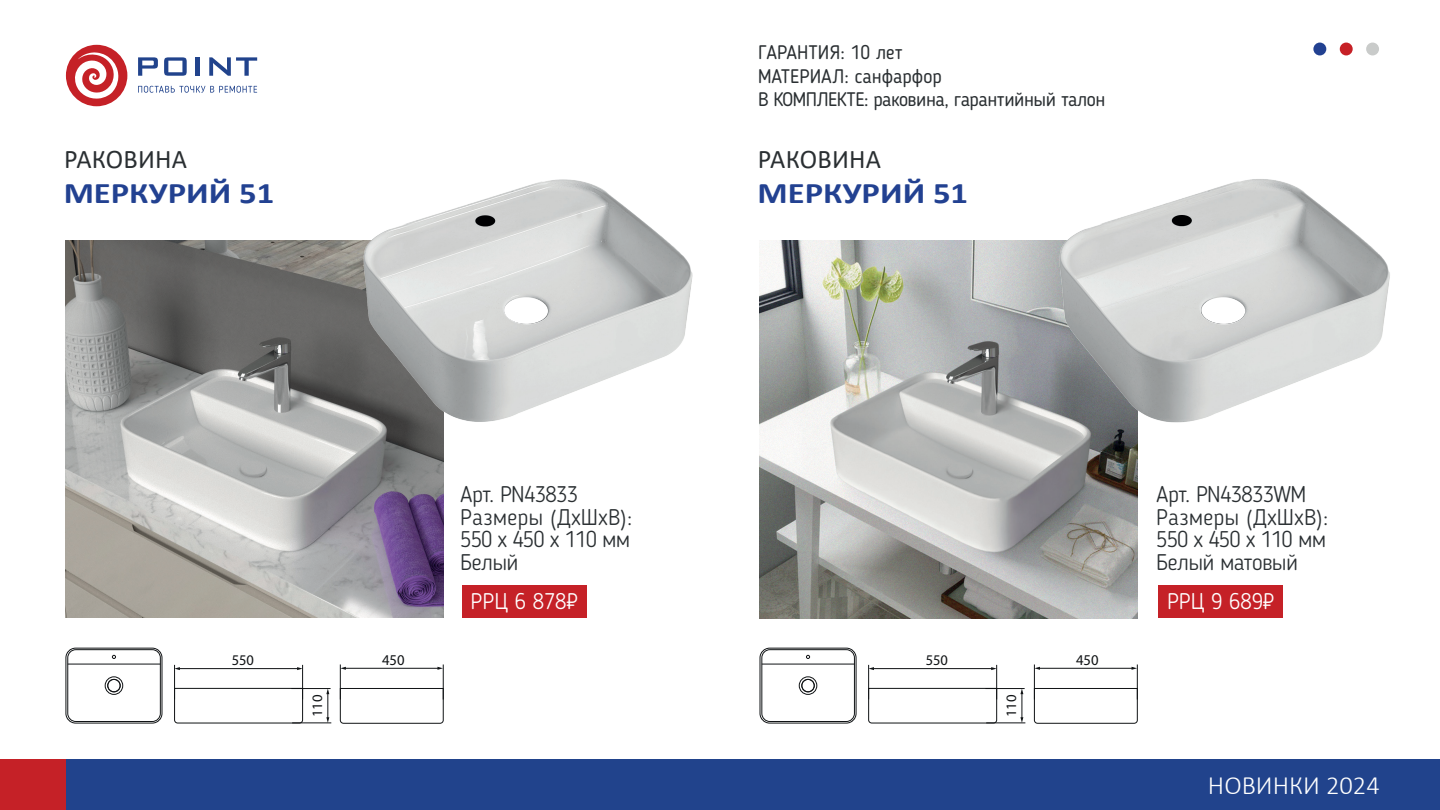
<style>
.page{position:relative;width:1440px;height:810px;background:#fff}
.page>*{position:absolute;margin:0;border:0;box-sizing:border-box;transform-origin:0 0}
.t1{font:700 30px "Calibri";color:#224191;scale:1.15 1}
.t2{font:27px "Calibri";letter-spacing:.01em;color:#2a2f32}
.t3{font:300 26.55px "Calibri";color:#fff}
.t4{font:300 22.5px/22.5px "Blogger Sans";letter-spacing:-.025em;color:#2a2f32}
.t5{font:300 22.5px "Blogger Sans";color:#fff}
.t6{font:19.5px/23.4px "Blogger Sans";letter-spacing:-.025em;color:#2a2f32}
.t7{font:15px "Myriad Pro";color:#101315}
.t8{font:14.85px "Myriad Pro";color:#101315}
.t9{font:14.4px "Myriad Pro";color:#101315}
</style>
<div class="page">
<div style="left:66px;top:760px;width:1374px;height:50px;background:#21438c"></div>
<div style="left:0;top:760px;width:66px;height:50px;background:#c52127"></div>
<svg style="left:138px;top:57px;width:20px;height:19px"></svg>
<svg style="left:164px;top:57px;width:23px;height:19px"></svg>
<hr style="left:196px;top:57px;width:4px;height:19px;background:#21438c">
<svg style="left:209px;top:57px;width:48px;height:19px"></svg>
<div style="left:66px;top:45px;width:61px;height:61px;background:#c52127;border-radius:50%"></div>
<svg style="left:74px;top:52px;width:44px;height:47px"></svg>
<svg style="left:138px;top:86px;width:119px;height:7px"></svg>
<hr style="left:302px;top:665px;width:1px;height:34px;background:#101315">
<hr style="left:174px;top:665px;width:1px;height:34px;background:#101315">
<hr style="left:179px;top:668px;width:119px;height:1px;background:#101315">
<svg style="left:297px;top:667px;width:6px;height:3px"></svg>
<svg style="left:174px;top:667px;width:6px;height:3px"></svg>
<svg style="left:326px;top:689px;width:3px;height:34px"></svg>
<hr style="left:291px;top:688px;width:40px;height:1px;background:#101315">
<hr style="left:292px;top:723px;width:39px;height:1px;background:#101315">
<svg style="left:174px;top:688px;width:129px;height:35px"></svg>
<hr style="left:443px;top:665px;width:1px;height:35px;background:#101315">
<hr style="left:340px;top:665px;width:1px;height:35px;background:#101315">
<hr style="left:345px;top:668px;width:94px;height:1px;background:#101315">
<svg style="left:437px;top:667px;width:6px;height:3px"></svg>
<svg style="left:340px;top:667px;width:6px;height:3px"></svg>
<svg style="left:340px;top:688px;width:104px;height:36px"></svg>
<div style="left:105px;top:677px;width:18px;height:18px;border:1px solid #101315;border-radius:50%"></div>
<div style="left:108px;top:679px;width:12px;height:13px;border:1px solid #101315;border-radius:50%"></div>
<svg style="left:112px;top:655px;width:4px;height:4px"></svg>
<hr style="left:68px;top:664px;width:92px;height:1px;background:#101315">
<div style="left:66px;top:648px;width:96px;height:75px;border:1px solid #101315;border-radius:10px"></div>
<div style="left:68px;top:649px;width:93px;height:73px;border:1px solid #101315;border-radius:8px"></div>
<hr style="left:996px;top:665px;width:1px;height:34px;background:#101315">
<hr style="left:868px;top:665px;width:1px;height:34px;background:#101315">
<hr style="left:873px;top:668px;width:119px;height:1px;background:#101315">
<svg style="left:991px;top:667px;width:6px;height:3px"></svg>
<svg style="left:868px;top:667px;width:6px;height:3px"></svg>
<svg style="left:1020px;top:689px;width:3px;height:34px"></svg>
<hr style="left:985px;top:688px;width:40px;height:1px;background:#101315">
<hr style="left:986px;top:723px;width:39px;height:1px;background:#101315">
<svg style="left:868px;top:688px;width:129px;height:35px"></svg>
<hr style="left:1137px;top:665px;width:1px;height:35px;background:#101315">
<hr style="left:1034px;top:665px;width:1px;height:35px;background:#101315">
<hr style="left:1039px;top:668px;width:94px;height:1px;background:#101315">
<svg style="left:1132px;top:667px;width:5px;height:3px"></svg>
<svg style="left:1034px;top:667px;width:6px;height:3px"></svg>
<svg style="left:1034px;top:688px;width:104px;height:36px"></svg>
<div style="left:799px;top:677px;width:18px;height:18px;border:1px solid #101315;border-radius:50%"></div>
<div style="left:802px;top:679px;width:12px;height:13px;border:1px solid #101315;border-radius:50%"></div>
<svg style="left:806px;top:655px;width:4px;height:4px"></svg>
<hr style="left:762px;top:664px;width:92px;height:1px;background:#101315">
<div style="left:760px;top:648px;width:96px;height:75px;border:1px solid #101315;border-radius:10px"></div>
<div style="left:762px;top:649px;width:93px;height:73px;border:1px solid #101315;border-radius:8px"></div>
<img style="left:760px;top:240px;width:378px;height:378px">
<img style="left:66px;top:240px;width:377px;height:378px">
<img style="left:360px;top:179px;width:333px;height:249px">
<img style="left:1056px;top:179px;width:334px;height:249px">
<div style="left:1313px;top:43px;width:13px;height:12px;background:#224191;border-radius:50%"></div>
<div style="left:1340px;top:43px;width:13px;height:12px;background:#c62026;border-radius:50%"></div>
<div style="left:1366px;top:43px;width:13px;height:12px;background:#c9cbca;border-radius:50%"></div>
<div style="left:462px;top:585px;width:125px;height:33px;background:#c52127"></div>
<div style="left:1158px;top:585px;width:124px;height:33px;background:#c52127"></div>
<div style="left:1201px;top:297px;width:44px;height:27px;background:#fff;border-radius:50%"></div>
<div style="left:504px;top:297px;width:44px;height:27px;background:#fff;border-radius:50%"></div>
<p class="t2" style="left:64px;top:140px;width:125px">РАКОВИНА</p>
<h1 class="t1" style="left:64px;top:172px;width:185px">МЕРКУРИЙ 51</h1>
<p class="t6" style="left:758px;top:41px;width:349px">ГАРАНТИЯ: 10 лет<br>МАТЕРИАЛ: санфарфор<br>В КОМПЛЕКТЕ: раковина, гарантийный талон</p>
<p class="t2" style="left:758px;top:140px;width:125px">РАКОВИНА</p>
<h1 class="t1" style="left:758px;top:172px;width:185px">МЕРКУРИЙ 51</h1>
<p class="t8" style="left:232px;top:651px;width:24px">550</p>
<p class="t9" style="left:308px;top:717px;width:24px;rotate:-90deg">110</p>
<p class="t4" style="left:460px;top:483px;width:173px">Арт. PN43833<br>Размеры (ДхШхВ):<br>550 х 450 х 110 мм<br>Белый</p>
<p class="t4" style="left:1156px;top:483px;width:173px">Арт. PN43833WM<br>Размеры (ДхШхВ):<br>550 х 450 х 110 мм<br>Белый матовый</p>
<p class="t5" style="left:471px;top:588px;width:109px">РРЦ 6 878₽</p>
<p class="t5" style="left:1167px;top:588px;width:109px">РРЦ 9 689₽</p>
<p class="t7" style="left:382px;top:650px;width:24px">450</p>
<p class="t8" style="left:926px;top:651px;width:24px">550</p>
<p class="t9" style="left:1003px;top:717px;width:24px;rotate:-90deg">110</p>
<p class="t7" style="left:1076px;top:650px;width:24px">450</p>
<p class="t3" style="left:1208px;top:769px;width:173px">НОВИНКИ 2024</p>
</div>
